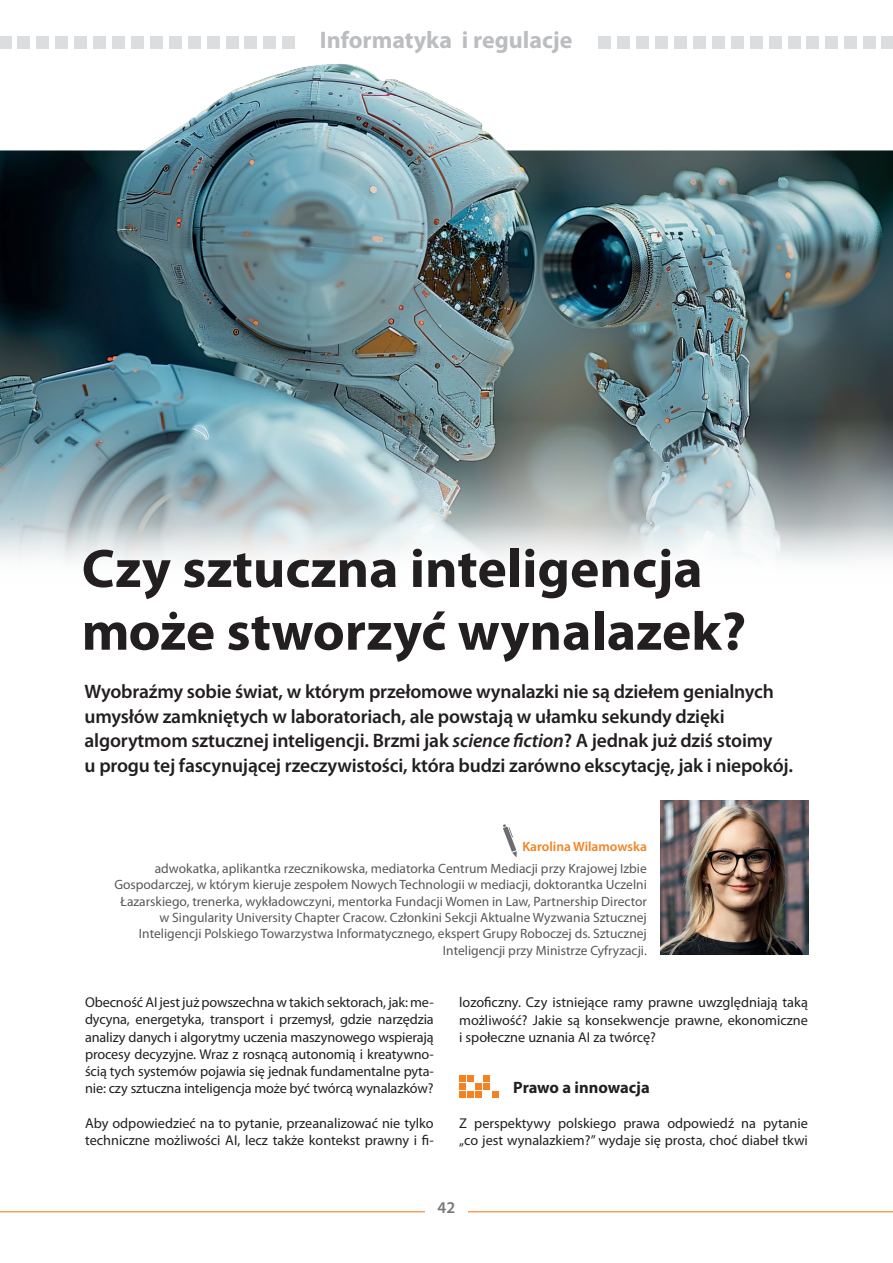
<style>
.page{position:relative;width:893px;height:1263px;background:#fff}
.page>*{position:absolute;margin:0;border:0;box-sizing:border-box;transform-origin:0 0}
.t1{font:700 54.6px/62.7px "Myriad Pro";color:#231f20}
.t2{font:700 24px "Myriad Pro";color:#bcbdc0}
.t3{font:600 19.5px/24.8px "Myriad Pro";letter-spacing:-.01em;color:#231f20}
.t4{font:700 16.5px "Myriad Pro";letter-spacing:-.005em;color:#231f20}
.t5{font:600 16.5px "Myriad Pro";color:#76787b}
.t6{font:14.25px/17.2px "Myriad Pro";color:#231f20;text-align:justify}
.t7{font:13.5px/16.5px "Myriad Pro";color:#57585a;text-align:right}
.t8{font:600 13.5px "Myriad Pro";color:#f58220}
.s1{font-style:italic}
</style>
<div class="page">
<hr style="left:0;top:1211px;width:893px;height:1px;background:#f58220">
<div style="left:425px;top:1195px;width:43px;height:23px;background:#fff"></div>
<div style="left:863px;top:36px;width:13px;height:13px;background:#dcdddf"></div>
<div style="left:844px;top:36px;width:13px;height:13px;background:#dcdddf"></div>
<div style="left:806px;top:36px;width:13px;height:13px;background:#dcdddf"></div>
<div style="left:788px;top:36px;width:12px;height:13px;background:#dcdddf"></div>
<div style="left:769px;top:36px;width:12px;height:13px;background:#dcdddf"></div>
<div style="left:636px;top:36px;width:13px;height:13px;background:#dcdddf"></div>
<div style="left:598px;top:36px;width:13px;height:13px;background:#dcdddf"></div>
<div style="left:617px;top:36px;width:13px;height:13px;background:#dcdddf"></div>
<div style="left:712px;top:36px;width:13px;height:13px;background:#dcdddf"></div>
<div style="left:693px;top:36px;width:13px;height:13px;background:#dcdddf"></div>
<div style="left:655px;top:36px;width:13px;height:13px;background:#dcdddf"></div>
<div style="left:731px;top:36px;width:13px;height:13px;background:#dcdddf"></div>
<div style="left:674px;top:36px;width:13px;height:13px;background:#dcdddf"></div>
<div style="left:750px;top:36px;width:12px;height:13px;background:#dcdddf"></div>
<div style="left:825px;top:36px;width:13px;height:13px;background:#dcdddf"></div>
<div style="left:881px;top:36px;width:12px;height:13px;background:#dcdddf"></div>
<div style="left:282px;top:36px;width:13px;height:13px;background:#dcdddf"></div>
<div style="left:226px;top:36px;width:13px;height:13px;background:#dcdddf"></div>
<div style="left:245px;top:36px;width:12px;height:13px;background:#dcdddf"></div>
<div style="left:112px;top:36px;width:13px;height:13px;background:#dcdddf"></div>
<div style="left:74px;top:36px;width:13px;height:13px;background:#dcdddf"></div>
<div style="left:36px;top:36px;width:13px;height:13px;background:#dcdddf"></div>
<div style="left:17px;top:36px;width:13px;height:13px;background:#dcdddf"></div>
<div style="left:0;top:36px;width:12px;height:13px;background:#dcdddf"></div>
<div style="left:55px;top:36px;width:13px;height:13px;background:#dcdddf"></div>
<div style="left:93px;top:36px;width:13px;height:13px;background:#dcdddf"></div>
<div style="left:188px;top:36px;width:13px;height:12px;background:#dcdddf"></div>
<div style="left:169px;top:36px;width:13px;height:13px;background:#dcdddf"></div>
<div style="left:131px;top:36px;width:13px;height:13px;background:#dcdddf"></div>
<div style="left:150px;top:36px;width:13px;height:13px;background:#dcdddf"></div>
<div style="left:263px;top:36px;width:13px;height:13px;background:#dcdddf"></div>
<div style="left:207px;top:36px;width:12px;height:13px;background:#dcdddf"></div>
<img style="left:0;top:64px;width:893px;height:460px">
<svg style="left:459px;top:1075px;width:39px;height:23px"></svg>
<svg style="left:503px;top:824px;width:14px;height:33px"></svg>
<img style="left:661px;top:800px;width:147px;height:155px">
<svg style="left:0;top:524px;width:893px;height:37px"></svg>
<h2 class="t2" style="left:320px;top:25px;width:254px">Informatyka i regulacje</h2>
<h1 class="t1" style="left:82px;top:535px;width:666px">Czy sztuczna inteligencja może stworzyć wynalazek?</h1>
<p class="t3" style="left:85px;top:678px;width:710px">Wyobraźmy sobie świat, w którym przełomowe wynalazki nie są dziełem genialnych umysłów zamkniętych w laboratoriach, ale powstają w ułamku sekundy dzięki algorytmom sztucznej inteligencji. Brzmi jak <span class="s1">science fiction</span>? A jednak już dziś stoimy<br>u progu tej fascynującej rzeczywistości, która budzi zarówno ekscytację, jak i niepokój.</p>
<p class="t8" style="left:522px;top:838px;width:126px">Karolina Wilamowska</p>
<p class="t7" style="left:114px;top:859px;width:534px">adwokatka, aplikantka rzecznikowska, mediatorka Centrum Mediacji przy Krajowej Izbie Gospodarczej, w którym kieruje zespołem Nowych Technologii w mediacji, doktorantka Uczelni Łazarskiego, trenerka, wykładowczyni, mentorka Fundacji Women in Law, Partnership Director w Singularity University Chapter Cracow. Członkini Sekcji Aktualne Wyzwania Sztucznej Inteligencji Polskiego Towarzystwa Informatycznego, ekspert Grupy Roboczej ds. Sztucznej Inteligencji przy Ministrze Cyfryzacji.</p>
<p class="t6" style="left:85px;top:993px;width:350px">Obecność AI jest już powszechna w takich sektorach, jak: me&shy;dycyna, energetyka, transport i przemysł, gdzie narzędzia analizy danych i algorytmy uczenia maszynowego wspierają procesy decyzyjne. Wraz z rosnącą autonomią i kreatywno&shy;ścią tych systemów pojawia się jednak fundamentalne pyta&shy;nie: czy sztuczna inteligencja może być twórcą wynalazków?</p>
<p class="t6" style="left:85px;top:1114px;width:350px">Aby odpowiedzieć na to pytanie, przeanalizować nie tylko techniczne możliwości AI, lecz także kontekst prawny i fi-</p>
<p class="t6" style="left:459px;top:993px;width:350px">lozoficzny. Czy istniejące ramy prawne uwzględniają taką możliwość? Jakie są konsekwencje prawne, ekonomiczne i społeczne uznania AI za twórcę?</p>
<p class="t4" style="left:513px;top:1077px;width:138px">Prawo a innowacja</p>
<p class="t6" style="left:459px;top:1114px;width:350px">Z perspektywy polskiego prawa odpowiedź na pytanie „co jest wynalazkiem?” wydaje się prosta, choć diabeł tkwi</p>
<p class="t5" style="left:438px;top:1197px;width:19px">42</p>
</div>
